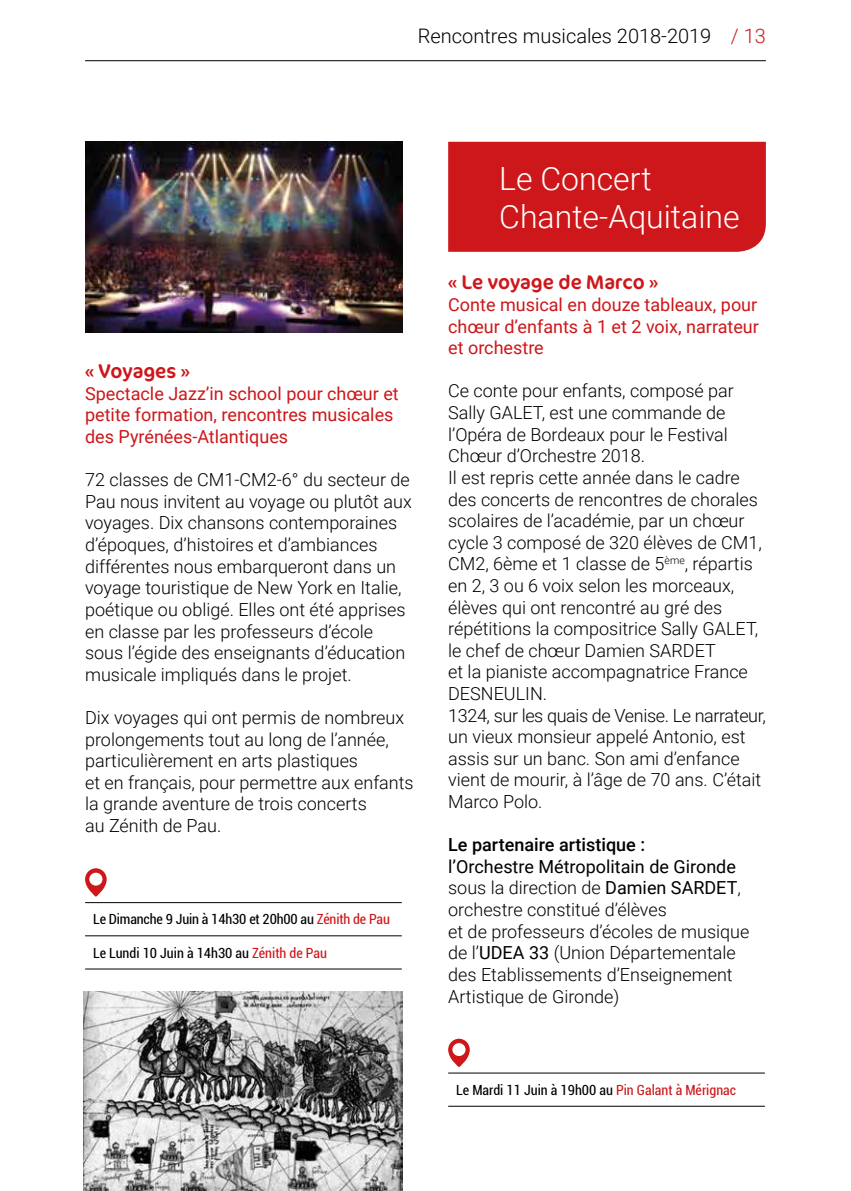
<style>
.page{position:relative;width:851px;height:1191px;background:#fff}
.page>*{position:absolute;margin:0;border:0;box-sizing:border-box;transform-origin:0 0}
.t1{font:300 32px/38.4px "Roboto";color:#fff}
.t2{font:300 20px "Roboto";color:#000}
.t3{font:20px "Cocon Pro";color:#cd171a}
.t4{font:300 18px/21.6px "Roboto";color:#000}
.t5{font:18px/21.6px "Roboto";color:#cd171a}
.t6{font:500 18px "Roboto";color:#000}
.t7{font:condensed 14px "Roboto";color:#000}
.s1{color:#cd171a}
.s2{font-weight:400}
</style>
<div class="page">
<hr style="left:85px;top:60px;width:680px;height:1px;background:#000">
<hr style="left:448px;top:1072px;width:316px;height:1px;background:#000">
<hr style="left:448px;top:1105px;width:316px;height:1px;background:#000">
<svg style="left:448px;top:1038px;width:21px;height:29px"></svg>
<hr style="left:85px;top:902px;width:317px;height:1px;background:#000">
<hr style="left:85px;top:935px;width:317px;height:1px;background:#000">
<hr style="left:85px;top:968px;width:317px;height:1px;background:#000">
<svg style="left:85px;top:868px;width:22px;height:28px"></svg>
<img style="left:85px;top:142px;width:318px;height:190px">
<div style="left:448px;top:142px;width:317px;height:110px;background:#cd171a"></div>
<img style="left:83px;top:991px;width:320px;height:200px">
<p class="t2" style="left:418px;top:22px;width:349px">Rencontres musicales 2018-2019 <span class="s1">/ 13</span></p>
<p class="t3" style="left:85px;top:358px;width:106px">« Voyages »</p>
<p class="t5" style="left:85px;top:382px;width:315px">Spectacle Jazz’in school pour chœur et petite formation, rencontres musicales des Pyrénées-Atlantiques</p>
<p class="t4" style="left:85px;top:468px;width:328px">72 classes de CM1-CM2-6° du secteur de Pau nous invitent au voyage ou plutôt aux voyages. Dix chansons contemporaines d’époques, d’histoires et d’ambiances différentes nous embarqueront dans un voyage touristique de New York en Italie, poétique ou obligé. Elles ont été apprises en classe par les professeurs d’école sous l’égide des enseignants d’éducation musicale impliqués dans le projet.</p>
<p class="t4" style="left:85px;top:706px;width:330px">Dix voyages qui ont permis de nombreux prolongements tout au long de l’année, particulièrement en arts plastiques<br>et en français, pour permettre aux enfants la grande aventure de trois concerts<br>au Zénith de Pau.</p>
<p class="t7" style="left:93px;top:909px;width:298px">Le Dimanche 9 Juin à 14h30 et 20h00 au <span class="s1">Zénith de Pau</span></p>
<p class="t7" style="left:93px;top:943px;width:235px">Le Lundi 10 Juin à 14h30 au <span class="s1">Zénith de Pau</span></p>
<h1 class="t1" style="left:499px;top:158px;width:242px">Le Concert<br>Chante-Aquitaine</h1>
<p class="t3" style="left:448px;top:269px;width:211px">« Le voyage de Marco »</p>
<p class="t5" style="left:448px;top:293px;width:312px;text-align:justify">Conte musical en douze tableaux, pour chœur d’enfants à 1 et 2 voix, narrateur et orchestre</p>
<p class="t4" style="left:448px;top:379px;width:319px">Ce conte pour enfants, composé par Sally GALET, est une commande de l’Opéra de Bordeaux pour le Festival Chœur d’Orchestre 2018.<br>Il est repris cette année dans le cadre des concerts de rencontres de chorales scolaires de l’académie, par un chœur cycle 3 composé de 320 élèves de CM1, CM2, 6ème et 1 classe de 5<sup>ème</sup>, répartis en 2, 3 ou 6 voix selon les morceaux, élèves qui ont rencontré au gré des répétitions la compositrice Sally GALET, le chef de chœur Damien SARDET<br>et la pianiste accompagnatrice France DESNEULIN.<br>1324, sur les quais de Venise. Le narrateur, un vieux monsieur appelé Antonio, est assis sur un banc. Son ami d’enfance vient de mourir, à l’âge de 70 ans. C’était Marco Polo.</p>
<p class="t6" style="left:448px;top:832px;width:198px">Le partenaire artistique :</p>
<p class="t4" style="left:448px;top:855px;width:303px"><span class="s2">l’Orchestre Métropolitain de Gironde </span>sous la direction de <span class="s2">Damien SARDET</span>, orchestre constitué d’élèves<br>et de professeurs d’écoles de musique de l’<span class="s2">UDEA 33</span> (Union Départementale des Etablissements d’Enseignement Artistique de Gironde)</p>
<p class="t7" style="left:456px;top:1080px;width:281px">Le Mardi 11 Juin à 19h00 au <span class="s1">Pin Galant à Mérignac</span></p>
</div>
